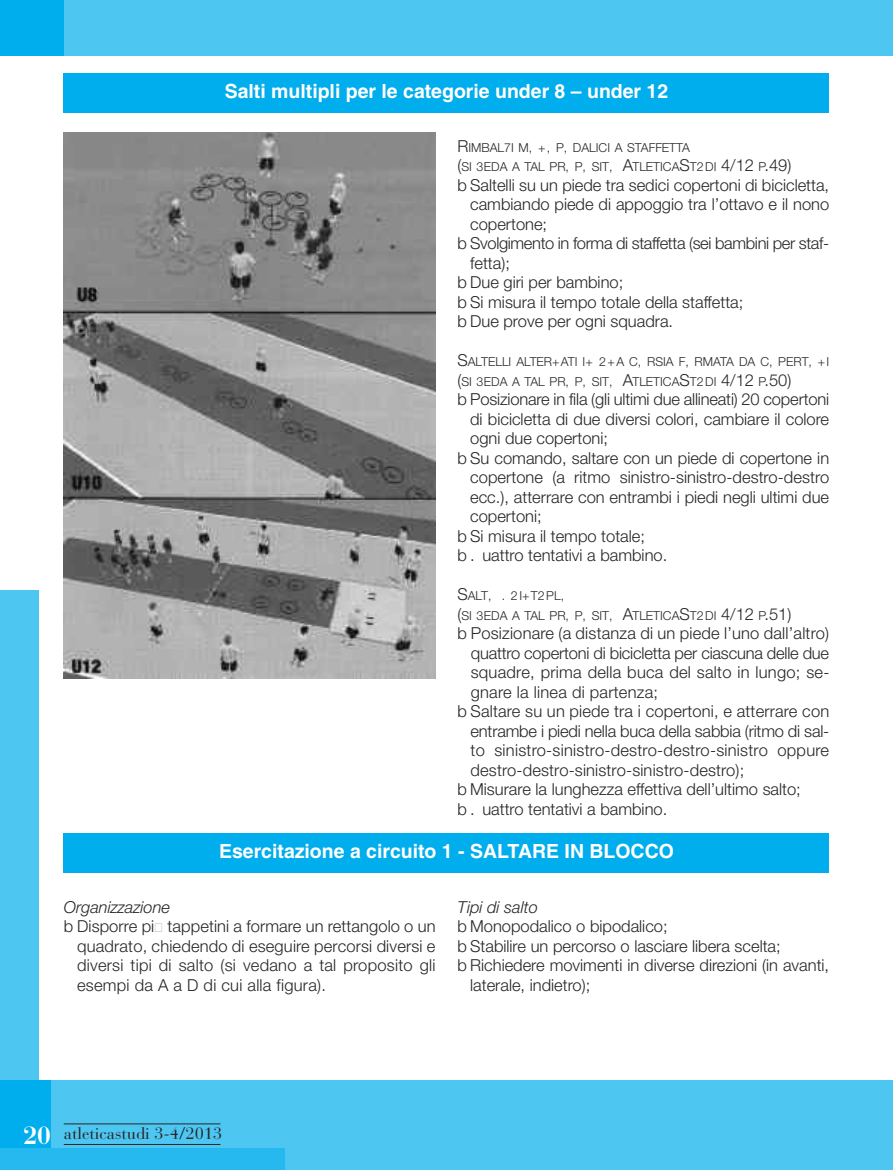
<style>
.page{position:relative;width:893px;height:1170px;background:#fff}
.page>*{position:absolute;margin:0;border:0;box-sizing:border-box;transform-origin:0 0}
.t1{font:700 24.75px "Bauer Bodoni";color:#fff}
.t2{font:700 19.5px "Helvetica";color:#fff}
.t3{font:300 16.5px/19.5px "Helvetica Neue";color:#272627;text-align:justify}
.t4{font:300 16.5px "Helvetica Neue";letter-spacing:-.02em;color:#272627}
.t5{font:italic 300 16.5px "Helvetica Neue";color:#272627}
.t6{font:16.5px "Bauer Bodoni";color:#272627}
.t7{font:300 12.3px/19.5px "Helvetica Neue";color:#272627}
.s1{font-size:16.5px}
</style>
<div class="page">
<div style="left:0;top:591px;width:38px;height:493px;background:#4dc6f2"></div>
<div style="left:0;top:0;width:893px;height:55px;background:#4dc6f2"></div>
<div style="left:0;top:1080px;width:893px;height:89px;background:#4dc6f2"></div>
<div style="left:0;top:0;width:64px;height:55px;background:#00aded"></div>
<div style="left:0;top:1080px;width:51px;height:68px;background:#00aded"></div>
<div style="left:0;top:1148px;width:285px;height:21px;background:#26b9ef"></div>
<hr style="left:64px;top:1143px;width:156px;height:1px;background:#272627">
<hr style="left:64px;top:1123px;width:156px;height:1px;background:#272627">
<div style="left:64px;top:74px;width:765px;height:39px;background:#00aded"></div>
<img style="left:64px;top:132px;width:372px;height:546px">
<div style="left:64px;top:833px;width:765px;height:39px;background:#00aded"></div>
<p class="t2" style="left:225px;top:84px;width:445px">Salti multipli per le categorie under 8 – under 12</p>
<p class="t7" style="left:457px;top:137px;width:335px"><span class="s1">R</span>IMBAL7I M, + , P, DALICI A STAFFETTA<br><span class="s1">(</span>SI 3EDA A TAL PR, P, SIT, <span class="s1">A</span>TLETICA<span class="s1">S</span>T2 DI <span class="s1">4/12</span> P<span class="s1">.49)</span></p>
<p class="t3" style="left:457px;top:175px;width:373px">b Saltelli su un piede tra sedici copertoni di bicicletta,</p>
<p class="t3" style="left:470px;top:194px;width:360px">cambiando piede di appoggio tra l’ottavo e il nono</p>
<p class="t3" style="left:470px;top:214px;width:79px">copertone;</p>
<p class="t4" style="left:457px;top:233px;width:373px">b Svolgimento in forma di staffetta (sei bambini per staf-</p>
<p class="t3" style="left:470px;top:253px;width:41px">fetta);</p>
<p class="t3" style="left:457px;top:272px;width:167px">b Due giri per bambino;</p>
<p class="t3" style="left:457px;top:292px;width:287px">b Si misura il tempo totale della staffetta;</p>
<p class="t3" style="left:457px;top:311px;width:217px">b Due prove per ogni squadra.</p>
<p class="t7" style="left:457px;top:352px;width:373px"><span class="s1">S</span>ALTELLI ALTER+ ATI I+ 2 + A C, RSIA F, RMATA DA C, PERT, + I <span class="s1">(</span>SI 3EDA A TAL PR, P, SIT, <span class="s1">A</span>TLETICA<span class="s1">S</span>T2 DI <span class="s1">4/12</span> P<span class="s1">.50)</span></p>
<p class="t3" style="left:457px;top:389px;width:373px">b Posizionare in fila (gli ultimi due allineati) 20 copertoni</p>
<p class="t3" style="left:470px;top:409px;width:360px">di bicicletta di due diversi colori, cambiare il colore</p>
<p class="t3" style="left:470px;top:428px;width:139px">ogni due copertoni;</p>
<p class="t3" style="left:457px;top:448px;width:373px">b Su comando, saltare con un piede di copertone in</p>
<p class="t3" style="left:470px;top:467px;width:360px">copertone (a ritmo sinistro-sinistro-destro-destro</p>
<p class="t3" style="left:470px;top:487px;width:360px">ecc.), atterrare con entrambi i piedi negli ultimi due</p>
<p class="t3" style="left:470px;top:506px;width:73px">copertoni;</p>
<p class="t3" style="left:457px;top:526px;width:189px">b Si misura il tempo totale;</p>
<p class="t3" style="left:457px;top:545px;width:211px">b . uattro tentativi a bambino.</p>
<p class="t7" style="left:457px;top:586px;width:335px"><span class="s1">S</span>ALT, . 2 I+ T2 PL,<br><span class="s1">(</span>SI 3EDA A TAL PR, P, SIT, <span class="s1">A</span>TLETICA<span class="s1">S</span>T2 DI <span class="s1">4/12</span> P<span class="s1">.51)</span></p>
<p class="t3" style="left:457px;top:623px;width:373px">b Posizionare (a distanza di un piede l’uno dall’altro)</p>
<p class="t3" style="left:471px;top:643px;width:360px">quattro copertoni di bicicletta per ciascuna delle due</p>
<p class="t3" style="left:471px;top:662px;width:360px">squadre, prima della buca del salto in lungo; se-</p>
<p class="t3" style="left:471px;top:682px;width:189px">gnare la linea di partenza;</p>
<p class="t3" style="left:457px;top:701px;width:373px">b Saltare su un piede tra i copertoni, e atterrare con</p>
<p class="t3" style="left:471px;top:721px;width:360px">entrambe i piedi nella buca della sabbia (ritmo di sal-</p>
<p class="t3" style="left:471px;top:740px;width:360px">to sinistro-sinistro-destro-destro-sinistro oppure</p>
<p class="t3" style="left:471px;top:760px;width:275px">destro-destro-sinistro-sinistro-destro);</p>
<p class="t3" style="left:457px;top:779px;width:345px">b Misurare la lunghezza effettiva dell’ultimo salto;</p>
<p class="t3" style="left:457px;top:799px;width:211px">b . uattro tentativi a bambino.</p>
<p class="t2" style="left:219px;top:844px;width:456px">Esercitazione a circuito 1 - SALTARE IN BLOCCO</p>
<p class="t5" style="left:64px;top:896px;width:108px">Organizzazione</p>
<p class="t3" style="left:77px;top:916px;width:360px;text-indent:-13px">b Disporre pi_ tappetini a formare un rettangolo o un quadrato, chiedendo di eseguire percorsi diversi e diversi tipi di salto (si vedano a tal proposito gli esempi da A a D di cui alla figura).</p>
<p class="t5" style="left:457px;top:896px;width:82px">Tipi di salto</p>
<p class="t3" style="left:457px;top:916px;width:212px">b Monopodalico o bipodalico;</p>
<p class="t3" style="left:457px;top:935px;width:325px">b Stabilire un percorso o lasciare libera scelta;</p>
<p class="t3" style="left:457px;top:955px;width:373px">b Richiedere movimenti in diverse direzioni (in avanti,</p>
<p class="t3" style="left:470px;top:974px;width:122px">laterale, indietro);</p>
<h1 class="t1" style="left:24px;top:1126px;width:29px">20</h1>
<p class="t6" style="left:64px;top:1127px;width:160px">atleticastudi 3-4/2013</p>
</div>
